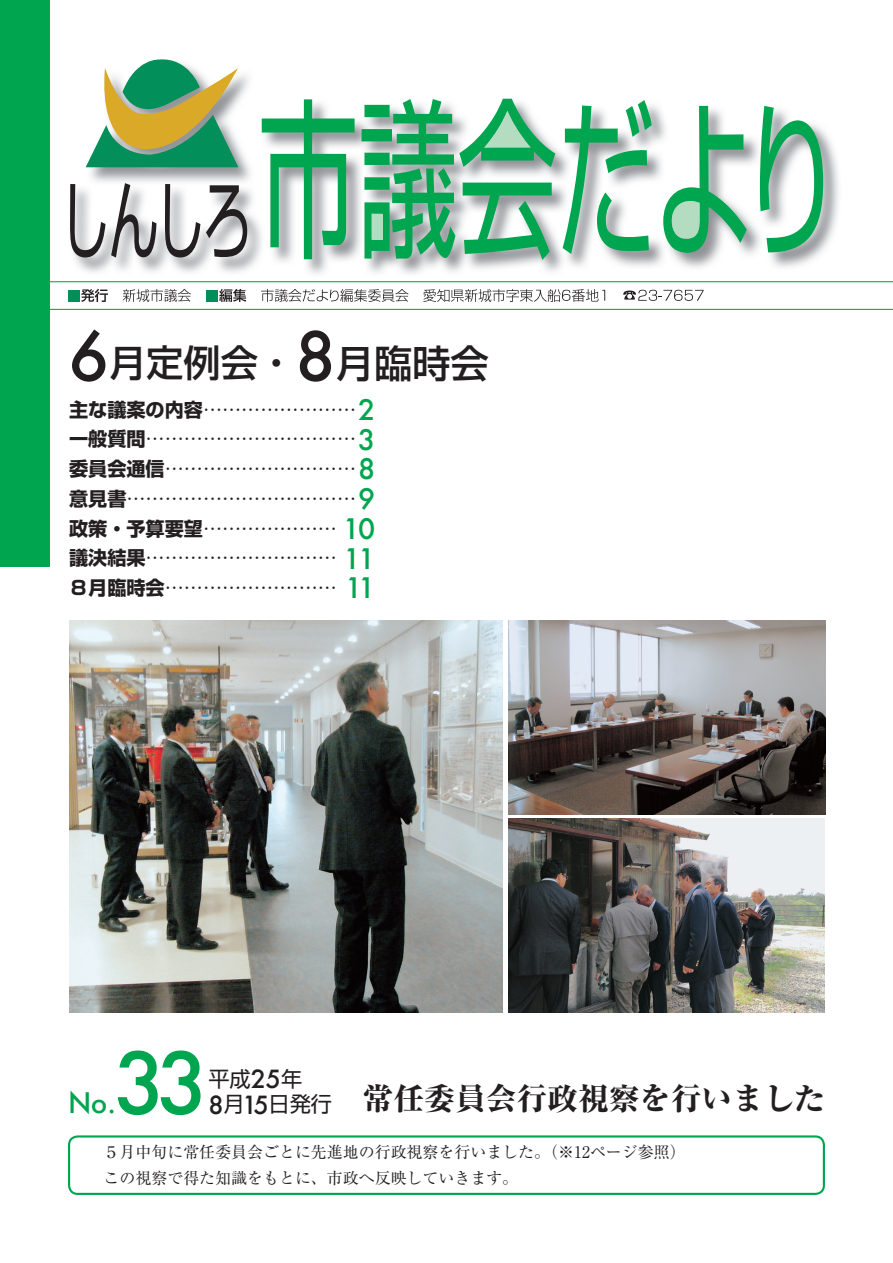
<style>
.page{position:relative;width:893px;height:1263px;background:#fff}
.page>*{position:absolute;margin:0;border:0;box-sizing:border-box;transform-origin:0 0}
.t1{font:500 82.95px "Futura";color:#00a54f}
.t2{font:500 65.85px "Futura";color:#231f20}
.t3{font:500 38.25px "Shin Go Pro";color:#231f20}
.t4{font:500 37.2px "Shin Go Pro";color:#231f20}
.t5{font:800 30.9px "Ryumin Pro";color:#231f20}
.t6{font:500 27.6px "Futura";letter-spacing:-.075em;color:#00a54f}
.t7{font:500 24.45px "Futura";color:#231f20}
.t8{font:21.3px "Shin Go Pro";color:#231f20}
.t9{font:19.2px "Ryumin Pro";color:#231f20}
.t10{font:15.9px/25.5px "Ryumin Pro";color:#231f20}
.s1{font-family:"Shin Go Pro";font-size:37.2px}
.s2{font-family:"Shin Go Pro";font-weight:700}
</style>
<div class="page">
<img style="left:508px;top:621px;width:317px;height:193px">
<img style="left:508px;top:819px;width:317px;height:193px">
<img style="left:69px;top:621px;width:434px;height:391px">
<div style="left:68px;top:290px;width:12px;height:11px;background:#028f5a"></div>
<svg style="left:81px;top:289px;width:27px;height:13px"></svg>
<svg style="left:123px;top:289px;width:68px;height:13px"></svg>
<div style="left:206px;top:290px;width:12px;height:11px;background:#028f5a"></div>
<svg style="left:219px;top:289px;width:27px;height:13px"></svg>
<svg style="left:261px;top:289px;width:147px;height:13px"></svg>
<svg style="left:423px;top:289px;width:182px;height:13px"></svg>
<svg style="left:623px;top:290px;width:81px;height:11px"></svg>
<div style="left:0;top:0;width:50px;height:567px;background:#00a54f"></div>
<img style="left:74px;top:75px;width:765px;height:199px">
<svg style="left:262px;top:99px;width:93px;height:160px"></svg>
<svg style="left:563px;top:100px;width:89px;height:154px"></svg>
<svg style="left:760px;top:106px;width:63px;height:146px"></svg>
<svg style="left:86px;top:59px;width:152px;height:108px"></svg>
<svg style="left:70px;top:184px;width:35px;height:73px"></svg>
<svg style="left:111px;top:183px;width:45px;height:75px"></svg>
<svg style="left:165px;top:184px;width:35px;height:73px"></svg>
<svg style="left:206px;top:185px;width:41px;height:72px"></svg>
<svg style="left:663px;top:106px;width:84px;height:147px"></svg>
<svg style="left:361px;top:99px;width:194px;height:161px"></svg>
<div style="left:372px;top:214px;width:10px;height:26px;background:#b3dcc0"></div>
<hr style="left:31px;top:281px;width:862px;height:1px;background:#00a54f">
<hr style="left:31px;top:309px;width:862px;height:1px;background:#00a54f">
<div style="left:68px;top:1135px;width:757px;height:60px;border:2px solid #00a54f;border-radius:9px"></div>
<h2 class="t2" style="left:68px;top:311px;width:42px">6</h2>
<h3 class="t4" style="left:109px;top:333px;width:150px">月定例会</h3>
<h2 class="t2" style="left:258px;top:311px;width:79px">8<span class="s1">・</span></h2>
<h3 class="t3" style="left:336px;top:332px;width:155px">月臨時会</h3>
<h3 class="t6" style="left:358px;top:391px;width:19px">2</h3>
<p class="t9" style="left:69px;top:394px;width:289px"><span class="s2">主な議案の内容</span>........................</p>
<h3 class="t6" style="left:358px;top:420px;width:19px">3</h3>
<p class="t9" style="left:69px;top:424px;width:289px"><span class="s2">一般質問</span>.................................</p>
<h3 class="t6" style="left:358px;top:450px;width:19px">8</h3>
<p class="t9" style="left:69px;top:454px;width:289px"><span class="s2">委員会通信</span>..............................</p>
<h3 class="t6" style="left:358px;top:480px;width:19px">9</h3>
<p class="t9" style="left:69px;top:484px;width:289px"><span class="s2">意見書</span>....................................</p>
<h3 class="t6" style="left:343px;top:510px;width:34px">10</h3>
<p class="t9" style="left:69px;top:513px;width:269px"><span class="s2">政策・予算要望</span>.....................</p>
<p class="t9" style="left:69px;top:543px;width:269px"><span class="s2">議決結果</span>..............................</p>
<p class="t9" style="left:69px;top:573px;width:269px"><span class="s2">８月臨時会</span>...........................</p>
<h3 class="t6" style="left:343px;top:539px;width:33px">11</h3>
<h3 class="t6" style="left:345px;top:569px;width:32px">11</h3>
<h1 class="t1" style="left:114px;top:1026px;width:96px">33</h1>
<p class="t8" style="left:281px;top:1061px;width:23px">年</p>
<p class="t8" style="left:208px;top:1061px;width:44px">平成</p>
<p class="t7" style="left:251px;top:1062px;width:32px">25</p>
<h3 class="t5" style="left:362px;top:1074px;width:464px">常任委員会行政視察を行いました</h3>
<h3 class="t6" style="left:68px;top:1084px;width:49px">No.</h3>
<p class="t8" style="left:268px;top:1087px;width:65px">日発行</p>
<p class="t7" style="left:208px;top:1088px;width:17px">8</p>
<p class="t10" style="left:88px;top:1139px;width:599px">　５月中旬に常任委員会ごとに先進地の行政視察を行いました。（※12ページ参照(　この視察で得た知識をもとに、市政へ反映していきます。</p>
<p class="t7" style="left:242px;top:1088px;width:28px">15</p>
<p class="t8" style="left:223px;top:1087px;width:23px">月</p>
</div>
